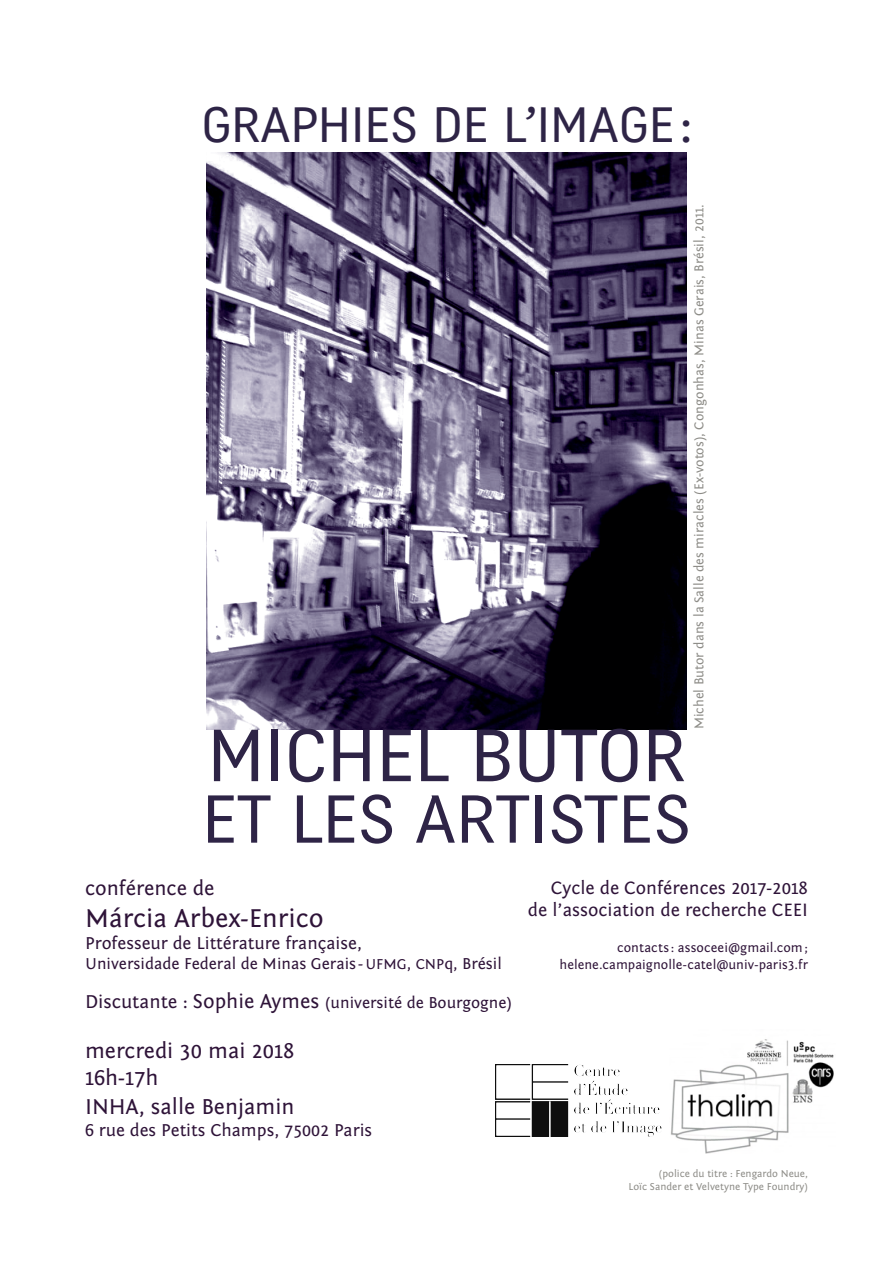
<style>
.page{position:relative;width:893px;height:1263px;background:#fff}
.page>*{position:absolute;margin:0;border:0;box-sizing:border-box;transform-origin:0 0}
.t1{font:73.5px "Fengardo Neue";color:#2e2446}
.t2{font:67.5px "Fengardo Neue";color:#2e2446}
.t3{font:49.5px "Fengardo Neue";color:#2e2446}
.t4{font:27px "Fontin Sans";color:#2e1338}
.t5{font:22.5px/27px "Fontin Sans";color:#2e1338}
.t6{font:21px "Fontin Sans";color:#2e1338}
.t7{font:18.75px/22.5px "Fontin Sans";color:#2e1338;text-align:right}
.t8{font:18px "Fontin Sans";color:#2e1338}
.t9{font:16.5px "Fontin Sans";color:#2e1338}
.t10{font:13.5px "Fontin Sans";color:#8d8c87}
.t11{font:13.5px "Fontin Sans";letter-spacing:.005em;color:#2e1338}
.t12{font:10.5px/12.6px "Fontin Sans";color:#8d8c87;text-align:right}
.s1{font-size:15px}
.s2{font-size:19.5px}
.s3{font-size:21px}
.s4{font-style:inherit}
</style>
<div class="page">
<img style="left:207px;top:152px;width:479px;height:578px">
<img style="left:671px;top:1039px;width:163px;height:114px">
<img style="left:495px;top:1065px;width:167px;height:71px">
<p class="t3" style="left:201px;top:96px;width:492px">GRAPHIES DE L’IMAGE:</p>
<p class="t10" style="left:691px;top:729px;width:527px;rotate:-90deg">Michel Butor dans la Salle des miracles (Ex-votos), Congonhas, Minas Gerais, Brésil, 2011.</p>
<p class="t1" style="left:207px;top:714px;width:480px">MICHEL BUTOR</p>
<p class="t2" style="left:202px;top:781px;width:491px">ET LES ARTISTES</p>
<p class="t6" style="left:85px;top:876px;width:131px">conférence de</p>
<p class="t4" style="left:85px;top:904px;width:240px">Márcia Arbex-Enrico</p>
<p class="t8" style="left:85px;top:933px;width:278px">Professeur de Littérature française,</p>
<p class="t9" style="left:85px;top:954px;width:418px">Universidade Federal de Minas Gerais -<span class="s1">UFMG</span>, <span class="s1">CNP</span>q, Brésil</p>
<p class="t9" style="left:85px;top:993px;width:428px"><span class="s2">Discutante :</span> <span class="s3">Sophie Aymes</span> (université de Bourgogne)</p>
<p class="t5" style="left:85px;top:1037px;width:211px">mercredi 30 mai 2018<br>16h-17h</p>
<p class="t5" style="left:85px;top:1093px;width:211px"><span class="s4">INHA</span>, salle Benjamin</p>
<p class="t8" style="left:85px;top:1120px;width:289px">6 rue des Petits Champs, 75002 Paris</p>
<p class="t7" style="left:528px;top:877px;width:281px">Cycle de Conférences 2017-2018 de l’association de recherche CEEI</p>
<p class="t11" style="left:617px;top:940px;width:192px">contacts : assoceei@gmail.com;</p>
<p class="t11" style="left:559px;top:957px;width:250px">helene.campaignolle-catel@univ-paris3.fr</p>
<p class="t12" style="left:628px;top:1168px;width:181px">(police du titre : Fengardo Neue,<br>Loïc Sander et Velvetyne Type Foundry)</p>
</div>
